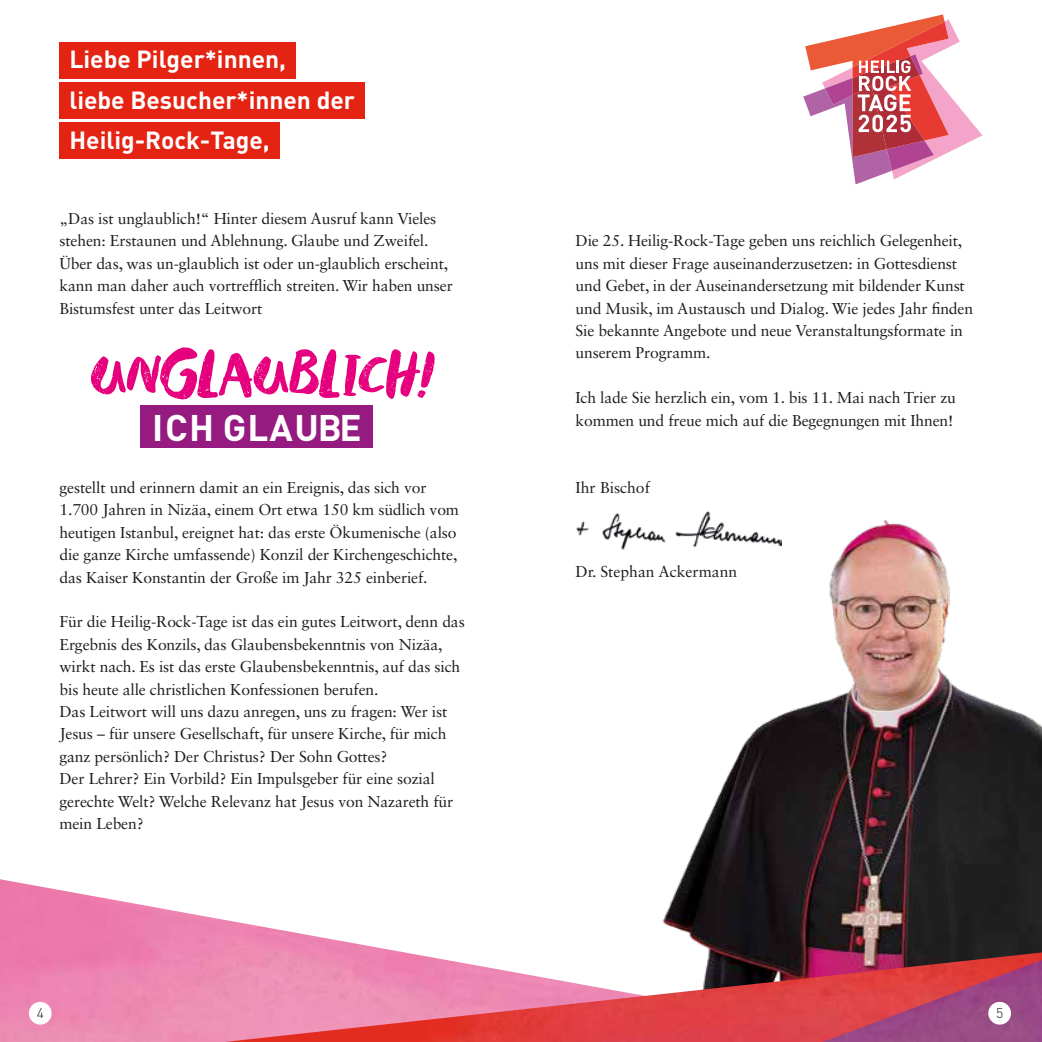
<style>
.page{position:relative;width:1042px;height:1042px;background:#fff}
.page>*{position:absolute;margin:0;border:0;box-sizing:border-box;transform-origin:0 0}
.t1{font:70px "Quartrio";color:#e6007d}
.t2{font:700 36.57px "DIN Pro";letter-spacing:.03em;color:#fff}
.t3{font:700 24.5px/40.2px "DIN Pro";color:#fff}
.t4{font:15.75px/22.4px "Sabon LT Std";letter-spacing:-.01em;color:#1d1d1b}
.t5{font:300 14px "DIN Pro";color:#1d1d1b}
</style>
<div class="page">
<img style="left:0;top:879px;width:402px;height:163px">
<img style="left:662px;top:520px;width:380px;height:432px">
<img style="left:224px;top:952px;width:818px;height:90px">
<img style="left:822px;top:960px;width:220px;height:82px">
<div style="left:60px;top:42px;width:236px;height:37px;background:#e42313"></div>
<div style="left:60px;top:82px;width:305px;height:37px;background:#e42313"></div>
<div style="left:60px;top:123px;width:220px;height:36px;background:#e42313"></div>
<div style="left:141px;top:405px;width:232px;height:43px;background:#951b81"></div>
<img style="left:576px;top:511px;width:205px;height:39px">
<svg style="left:803px;top:14px;width:179px;height:170px"></svg>
<div style="left:29px;top:1002px;width:23px;height:22px;background:#fff;border-radius:50%"></div>
<div style="left:988px;top:1002px;width:23px;height:22px;background:#fff;border-radius:50%"></div>
<h3 class="t3" style="left:69px;top:38px;width:287px">Liebe Pilger*innen,<br>liebe Besucher*innen der<br>Heilig-Rock-Tage,</h3>
<p class="t4" style="left:60px;top:207px;width:395px">„Das ist unglaublich!“ Hinter diesem Ausruf kann Vieles stehen: Erstaunen und Ablehnung. Glaube und Zweifel.<br>Über das, was un-glaublich ist oder un-glaublich erscheint, kann man daher auch vortrefflich streiten. Wir haben unser Bistumsfest unter das Leitwort</p>
<h1 class="t1" style="left:91px;top:330px;width:345px">UNGLAUBLICH!</h1>
<h2 class="t2" style="left:152px;top:402px;width:211px">ICH GLAUBE</h2>
<p class="t4" style="left:60px;top:476px;width:401px">gestellt und erinnern damit an ein Ereignis, das sich vor 1.700 Jahren in Nizäa, einem Ort etwa 150 km südlich vom heutigen Istanbul, ereignet hat: das erste Ökumenische (also die ganze Kirche umfassende) Konzil der Kirchengeschichte, das Kaiser Konstantin der Große im Jahr 325 einberief.</p>
<p class="t4" style="left:60px;top:610px;width:407px">Für die Heilig-Rock-Tage ist das ein gutes Leitwort, denn das Ergebnis des Konzils, das Glaubensbekenntnis von Nizäa, wirkt nach. Es ist das erste Glaubensbekenntnis, auf das sich bis heute alle christlichen Konfessionen berufen.<br>Das Leitwort will uns dazu anregen, uns zu fragen: Wer ist Jesus – für unsere Gesellschaft, für unsere Kirche, für mich ganz persönlich? Der Christus? Der Sohn Gottes?<br>Der Lehrer? Ein Vorbild? Ein Impulsgeber für eine sozial gerechte Welt? Welche Relevanz hat Jesus von Nazareth für mein Leben?</p>
<p class="t4" style="left:575px;top:230px;width:399px">Die 25. Heilig-Rock-Tage geben uns reichlich Gelegenheit, uns mit dieser Frage auseinanderzusetzen: in Gottesdienst und Gebet, in der Auseinandersetzung mit bildender Kunst und Musik, im Austausch und Dialog. Wie jedes Jahr finden Sie bekannte Angebote und neue Veranstaltungsformate in unserem Programm.</p>
<p class="t4" style="left:575px;top:386px;width:382px">Ich lade Sie herzlich ein, vom 1. bis 11. Mai nach Trier zu kommen und freue mich auf die Begegnungen mit Ihnen!</p>
<p class="t4" style="left:575px;top:476px;width:76px">Ihr Bischof</p>
<p class="t4" style="left:575px;top:560px;width:163px">Dr. Stephan Ackermann</p>
<p class="t5" style="left:37px;top:1003px;width:9px">4</p>
<p class="t5" style="left:996px;top:1003px;width:9px">5</p>
</div>
